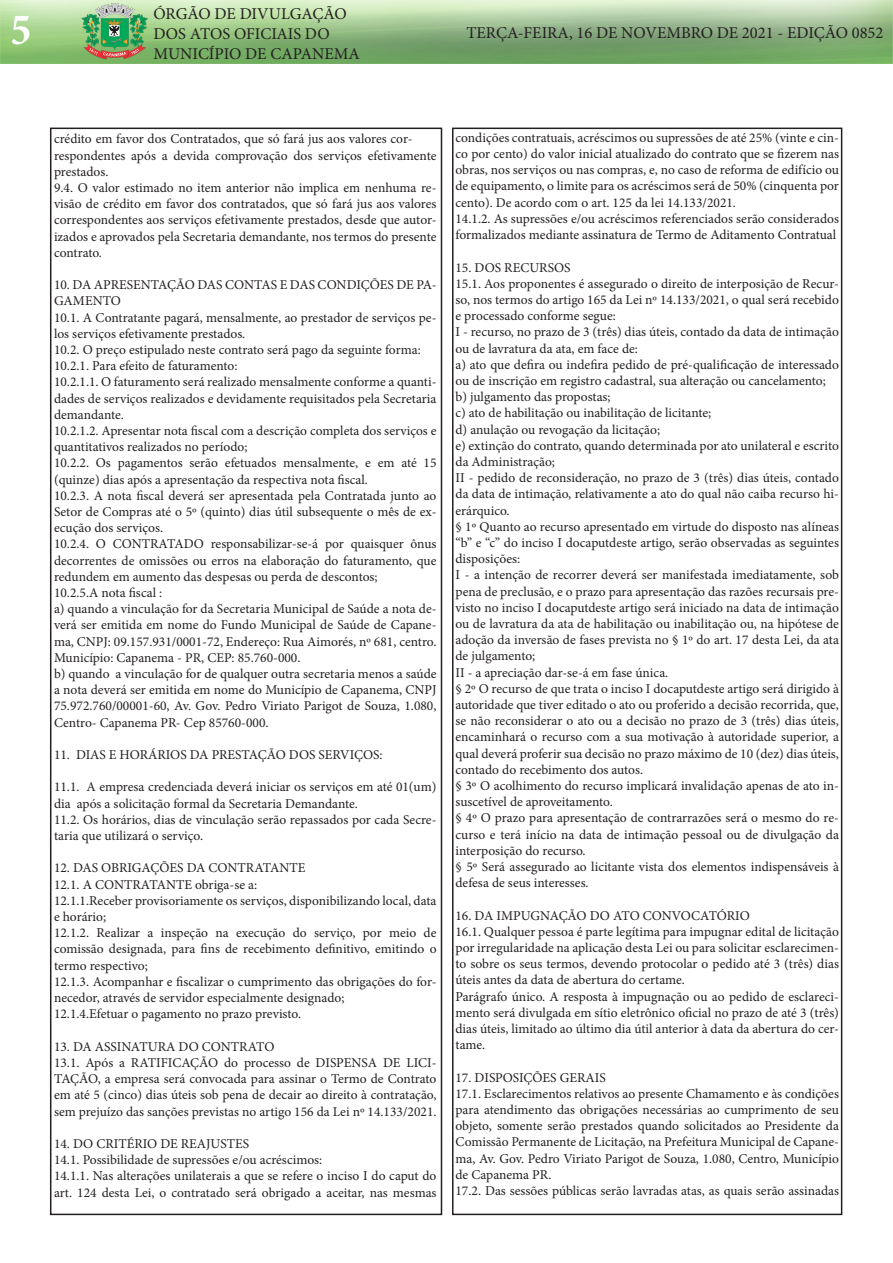
<style>
.page{position:relative;width:893px;height:1263px;background:#fff}
.page>*{position:absolute;margin:0;border:0;box-sizing:border-box;transform-origin:0 0}
.t1{font:700 condensed 45px "Minion Pro";color:#fff}
.t2{font:16.5px/19.8px "Minion Pro";color:#231f20}
.t3{font:13.5px/16.2px "Minion Pro";color:#231f20;text-align:justify}
</style>
<div class="page">
<div style="left:50px;top:128px;width:392px;height:1087px;border:2px solid #231f20"></div>
<img style="left:0;top:0;width:893px;height:64px">
<div style="left:452px;top:128px;width:390px;height:1087px;border:2px solid #231f20"></div>
<h1 class="t1" style="left:11px;top:-1px;width:22px">5</h1>
<p class="t2" style="left:153px;top:4px;width:208px">ÓRGÃO DE DIVULGAÇÃO<br>DOS ATOS OFICIAIS DO<br>MUNICÍPIO DE CAPANEMA</p>
<p class="t2" style="left:466px;top:23px;width:418px">TERÇA-FEIRA, 16 DE NOVEMBRO DE 2021 - EDIÇÃO 0852</p>
<p class="t3" style="left:54px;top:131px;width:384px;text-align:left">crédito em favor dos Contratados, que só fará jus aos valores cor&shy;respondentes após a devida comprovação dos serviços efetivamente prestados.</p>
<p class="t3" style="left:54px;top:180px;width:384px">9.4. O valor estimado no item anterior não implica em nenhuma re&shy;visão de crédito em favor dos contratados, que só fará jus aos valores correspondentes aos serviços efetivamente prestados, desde que autor&shy;izados e aprovados pela Secretaria demandante, nos termos do presente contrato.</p>
<p class="t3" style="left:54px;top:277px;width:384px">10. DA APRESENTAÇÃO DAS CONTAS E DAS CONDIÇÕES DE PA-<br>GAMENTO</p>
<p class="t3" style="left:54px;top:309px;width:384px">10.1. A Contratante pagará, mensalmente, ao prestador de serviços pe&shy;los serviços efetivamente prestados.</p>
<p class="t3" style="left:54px;top:342px;width:368px">10.2. O preço estipulado neste contrato será pago da seguinte forma:</p>
<p class="t3" style="left:54px;top:358px;width:185px">10.2.1. Para efeito de faturamento:</p>
<p class="t3" style="left:54px;top:374px;width:384px">10.2.1.1. O faturamento será realizado mensalmente conforme a quanti&shy;dades de serviços realizados e devidamente requisitados pela Secretaria demandante.</p>
<p class="t3" style="left:54px;top:423px;width:384px">10.2.1.2. Apresentar nota fiscal com a descrição completa dos serviços e quantitativos realizados no período;</p>
<p class="t3" style="left:54px;top:455px;width:384px">10.2.2. Os pagamentos serão efetuados mensalmente, e em até 15 (quinze) dias após a apresentação da respectiva nota fiscal.</p>
<p class="t3" style="left:54px;top:487px;width:384px">10.2.3. A nota fiscal deverá ser apresentada pela Contratada junto ao Setor de Compras até o 5º (quinto) dias útil subsequente o mês de ex&shy;ecução dos serviços.</p>
<p class="t3" style="left:54px;top:536px;width:384px">10.2.4. O CONTRATADO responsabilizar-se-á por quaisquer ônus decorrentes de omissões ou erros na elaboração do faturamento, que redundem em aumento das despesas ou perda de descontos;</p>
<p class="t3" style="left:54px;top:585px;width:110px">10.2.5.A nota fiscal :</p>
<p class="t3" style="left:54px;top:601px;width:384px">a) quando a vinculação for da Secretaria Municipal de Saúde a nota de&shy;verá ser emitida em nome do Fundo Municipal de Saúde de Capane&shy;ma, CNPJ: 09.157.931/0001-72, Endereço: Rua Aimorés, nº 681, centro.<br>Município: Capanema - PR, CEP: 85.760-000.</p>
<p class="t3" style="left:54px;top:666px;width:384px">b) quando a vinculação for de qualquer outra secretaria menos a saúde a nota deverá ser emitida em nome do Município de Capanema, CNPJ 75.972.760/00001-60, Av. Gov. Pedro Viriato Parigot de Souza, 1.080, Centro- Capanema PR- Cep 85760-000.</p>
<p class="t3" style="left:54px;top:747px;width:330px">11. DIAS E HORÁRIOS DA PRESTAÇÃO DOS SERVIÇOS:</p>
<p class="t3" style="left:54px;top:779px;width:384px">11.1. A empresa credenciada deverá iniciar os serviços em até 01(um) dia após a solicitação formal da Secretaria Demandante.</p>
<p class="t3" style="left:54px;top:811px;width:384px">11.2. Os horários, dias de vinculação serão repassados por cada Secre&shy;taria que utilizará o serviço.</p>
<p class="t3" style="left:54px;top:860px;width:253px">12. DAS OBRIGAÇÕES DA CONTRATANTE</p>
<p class="t3" style="left:54px;top:876px;width:205px">12.1. A CONTRATANTE obriga-se a:</p>
<p class="t3" style="left:54px;top:892px;width:384px">12.1.1.Receber provisoriamente os serviços, disponibilizando local, data e horário;</p>
<p class="t3" style="left:54px;top:925px;width:384px">12.1.2. Realizar a inspeção na execução do serviço, por meio de comissão designada, para fins de recebimento definitivo, emitindo o termo respectivo;</p>
<p class="t3" style="left:54px;top:973px;width:384px">12.1.3. Acompanhar e fiscalizar o cumprimento das obrigações do for&shy;necedor, através de servidor especialmente designado;</p>
<p class="t3" style="left:54px;top:1006px;width:249px">12.1.4.Efetuar o pagamento no prazo previsto.</p>
<p class="t3" style="left:54px;top:1038px;width:222px">13. DA ASSINATURA DO CONTRATO</p>
<p class="t3" style="left:54px;top:1054px;width:384px">13.1. Após a RATIFICAÇÃO do processo de DISPENSA DE LICI-TAÇÃO, a empresa será convocada para assinar o Termo de Contrato em até 5 (cinco) dias úteis sob pena de decair ao direito à contratação, sem prejuízo das sanções previstas no artigo 156 da Lei nº 14.133/2021.</p>
<p class="t3" style="left:54px;top:1135px;width:197px">14. DO CRITÉRIO DE REAJUSTES</p>
<p class="t3" style="left:54px;top:1152px;width:270px">14.1. Possibilidade de supressões e/ou acréscimos:</p>
<p class="t3" style="left:54px;top:1168px;width:384px">14.1.1. Nas alterações unilaterais a que se refere o inciso I do caput do art. 124 desta Lei, o contratado será obrigado a aceitar, nas mesmas</p>
<p class="t3" style="left:455px;top:130px;width:385px">condições contratuais, acréscimos ou supressões de até 25% (vinte e cin&shy;co por cento) do valor inicial atualizado do contrato que se fizerem nas obras, nos serviços ou nas compras, e, no caso de reforma de edifício ou de equipamento, o limite para os acréscimos será de 50% (cinquenta por cento). De acordo com o art. 125 da lei 14.133/2021.</p>
<p class="t3" style="left:455px;top:211px;width:385px">14.1.2. As supressões e/ou acréscimos referenciados serão considerados formalizados mediante assinatura de Termo de Aditamento Contratual</p>
<p class="t3" style="left:455px;top:259px;width:117px">15. DOS RECURSOS</p>
<p class="t3" style="left:455px;top:275px;width:385px">15.1. Aos proponentes é assegurado o direito de interposição de Recur&shy;so, nos termos do artigo 165 da Lei nº 14.133/2021, o qual será recebido e processado conforme segue:</p>
<p class="t3" style="left:455px;top:324px;width:385px">I - recurso, no prazo de 3 (três) dias úteis, contado da data de intimação ou de lavratura da ata, em face de:</p>
<p class="t3" style="left:455px;top:356px;width:385px">a) ato que defira ou indefira pedido de pré-qualificação de interessado ou de inscrição em registro cadastral, sua alteração ou cancelamento;</p>
<p class="t3" style="left:455px;top:389px;width:157px">b) julgamento das propostas;</p>
<p class="t3" style="left:455px;top:405px;width:257px">c) ato de habilitação ou inabilitação de licitante;</p>
<p class="t3" style="left:455px;top:421px;width:206px">d) anulação ou revogação da licitação;</p>
<p class="t3" style="left:455px;top:437px;width:385px">e) extinção do contrato, quando determinada por ato unilateral e escrito da Administração;</p>
<p class="t3" style="left:455px;top:470px;width:385px">II - pedido de reconsideração, no prazo de 3 (três) dias úteis, contado da data de intimação, relativamente a ato do qual não caiba recurso hi&shy;erárquico.</p>
<p class="t3" style="left:455px;top:518px;width:385px">§ 1º Quanto ao recurso apresentado em virtude do disposto nas alíneas “b” e “c” do inciso I docaputdeste artigo, serão observadas as seguintes disposições:</p>
<p class="t3" style="left:455px;top:567px;width:385px">I - a intenção de recorrer deverá ser manifestada imediatamente, sob pena de preclusão, e o prazo para apresentação das razões recursais pre&shy;visto no inciso I docaputdeste artigo será iniciado na data de intimação ou de lavratura da ata de habilitação ou inabilitação ou, na hipótese de adoção da inversão de fases prevista no § 1º do art. 17 desta Lei, da ata de julgamento;</p>
<p class="t3" style="left:455px;top:664px;width:214px">II - a apreciação dar-se-á em fase única.</p>
<p class="t3" style="left:455px;top:680px;width:385px">§ 2º O recurso de que trata o inciso I docaputdeste artigo será dirigido à autoridade que tiver editado o ato ou proferido a decisão recorrida, que, se não reconsiderar o ato ou a decisão no prazo de 3 (três) dias úteis, encaminhará o recurso com a sua motivação à autoridade superior, a qual deverá proferir sua decisão no prazo máximo de 10 (dez) dias úteis, contado do recebimento dos autos.</p>
<p class="t3" style="left:455px;top:778px;width:385px">§ 3º O acolhimento do recurso implicará invalidação apenas de ato in&shy;suscetível de aproveitamento.</p>
<p class="t3" style="left:455px;top:810px;width:385px">§ 4º O prazo para apresentação de contrarrazões será o mesmo do re&shy;curso e terá início na data de intimação pessoal ou de divulgação da interposição do recurso.</p>
<p class="t3" style="left:455px;top:859px;width:385px">§ 5º Será assegurado ao licitante vista dos elementos indispensáveis à defesa de seus interesses.</p>
<p class="t3" style="left:455px;top:907px;width:296px">16. DA IMPUGNAÇÃO DO ATO CONVOCATÓRIO</p>
<p class="t3" style="left:455px;top:923px;width:385px">16.1. Qualquer pessoa é parte legítima para impugnar edital de licitação por irregularidade na aplicação desta Lei ou para solicitar esclarecimen&shy;to sobre os seus termos, devendo protocolar o pedido até 3 (três) dias úteis antes da data de abertura do certame.</p>
<p class="t3" style="left:455px;top:988px;width:385px">Parágrafo único. A resposta à impugnação ou ao pedido de esclareci&shy;mento será divulgada em sítio eletrônico oficial no prazo de até 3 (três) dias úteis, limitado ao último dia útil anterior à data da abertura do cer&shy;tame.</p>
<p class="t3" style="left:455px;top:1069px;width:152px">17. DISPOSIÇÕES GERAIS</p>
<p class="t3" style="left:455px;top:1085px;width:385px">17.1. Esclarecimentos relativos ao presente Chamamento e às condições para atendimento das obrigações necessárias ao cumprimento de seu objeto, somente serão prestados quando solicitados ao Presidente da Comissão Permanente de Licitação, na Prefeitura Municipal de Capane&shy;ma, Av. Gov. Pedro Viriato Parigot de Souza, 1.080, Centro, Município de Capanema PR.</p>
<p class="t3" style="left:455px;top:1183px;width:385px">17.2. Das sessões públicas serão lavradas atas, as quais serão assinadas</p>
</div>
